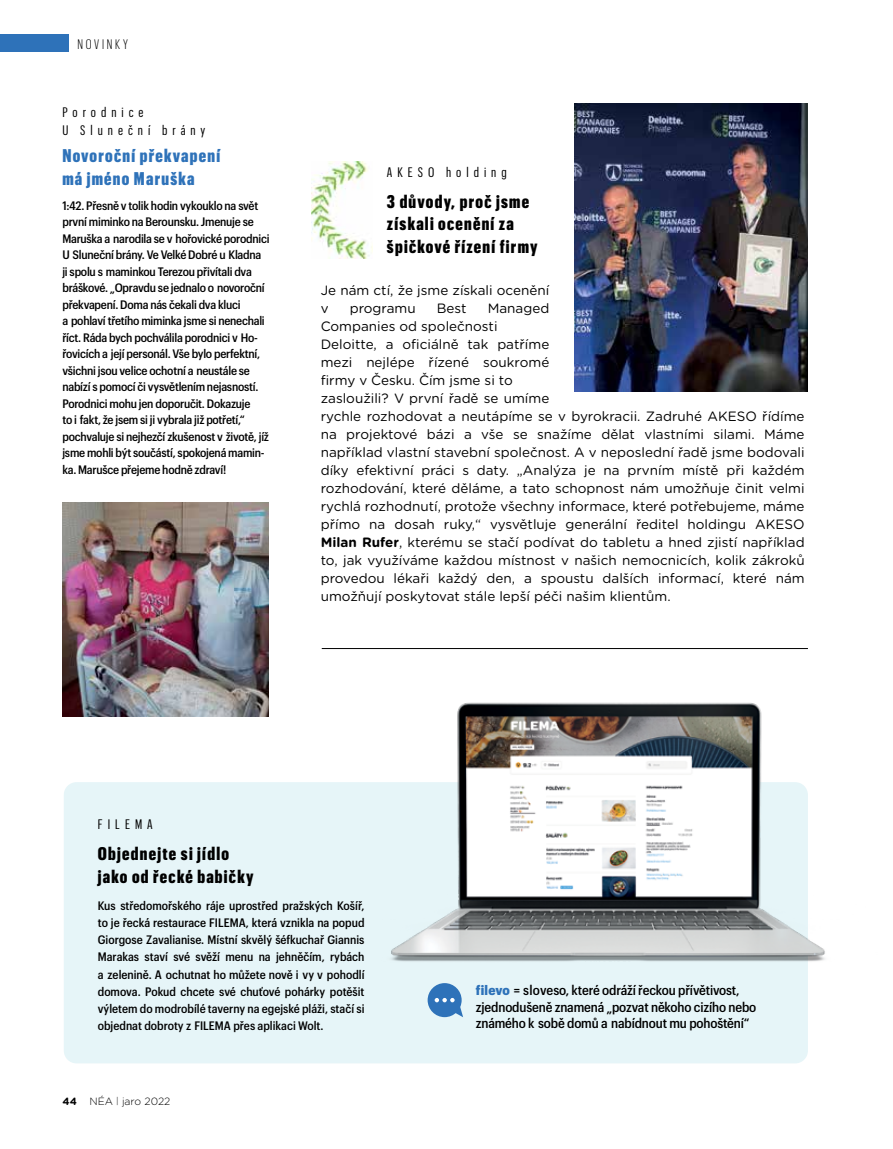
<style>
.page{position:relative;width:893px;height:1149px;background:#fff}
.page>*{position:absolute;margin:0;border:0;box-sizing:border-box;transform-origin:0 0}
.t1{font:900 18px/22.5px "Graphik X Cond";letter-spacing:.07em;color:#000}
.t2{font:900 18px/22.5px "Graphik X Cond";letter-spacing:.07em;color:#2e72b9}
.t3{font:13.5px/18px "Gotham Rounded";color:#000}
.t4{font:500 13.5px/16.5px "Graphik Compact";letter-spacing:-.01em;color:#000}
.t5{font:13.5px/17.7px "Graphik X Cond";letter-spacing:.37em;color:#000}
.t6{font:300 13.5px "Graphik X Cond";letter-spacing:.205em;color:#000}
.t7{font:500 12px/16.5px "Graphik Compact";letter-spacing:-.02em;color:#000}
.t8{font:300 10.5px "Gotham Rounded";color:#000}
.s1{font-weight:700}
.s2{font-size:9px}
.s3{font-weight:900;color:#2e72b9}
</style>
<div class="page">
<div style="left:64px;top:781px;width:744px;height:282px;background:#e6f5f8;border-radius:13px"></div>
<div style="left:0;top:35px;width:68px;height:17px;background:#2e72b9"></div>
<div style="left:428px;top:982px;width:34px;height:34px;background:#2e72b9;border-radius:50%"></div>
<svg style="left:435px;top:1002px;width:28px;height:14px"></svg>
<img style="left:62px;top:502px;width:207px;height:214px">
<img style="left:346px;top:649px;width:479px;height:353px">
<img style="left:312px;top:162px;width:60px;height:97px">
<img style="left:575px;top:103px;width:233px;height:288px">
<hr style="left:322px;top:648px;width:486px;height:1px;background:#000">
<p class="t6" style="left:78px;top:36px;width:52px">NOVINKY</p>
<p class="t5" style="left:62px;top:104px;width:144px">Porodnice<br>U Sluneční brány</p>
<h1 class="t2" style="left:62px;top:144px;width:159px">Novoroční překvapení má jméno Maruška</h1>
<p class="t7" style="left:62px;top:197px;width:209px">1:42. Přesně v tolik hodin vykouklo na svět první miminko na Berounsku. Jmenuje se Maruška a narodila se v hořovické porodnici U Sluneční brány. Ve Velké Dobré u Kladna ji spolu s maminkou Terezou přivítali dva bráškové.</p>
<p class="t7" style="left:110px;top:287px;width:7px">”</p>
<p class="t5" style="left:387px;top:163px;width:121px">AKESO holding</p>
<h1 class="t1" style="left:387px;top:189px;width:152px">3 důvody, proč jsme získali ocenění za špičkové řízení firmy</h1>
<p class="t7" style="left:62px;top:279px;width:208px;text-indent:52px">Opravdu se jednalo o novoroční překvapení. Doma nás čekali dva kluci<br>a pohlaví třetího miminka jsme si nenechali říct. Ráda bych pochválila porodnici v Ho&shy;řovicích a její personál. Vše bylo perfektní, všichni jsou velice ochotní a neustále se nabízí s pomocí či vysvětlením nejasností.<br>Porodnici mohu jen doporučit. Dokazuje<br>to i fakt, že jsem si ji vybrala již potřetí,“ pochvaluje si nejhezčí zkušenost v životě, jíž jsme mohli být součástí, spokojená mamin&shy;ka. Marušce přejeme hodně zdraví!</p>
<p class="t3" style="left:321px;top:280px;width:230px">Je nám ctí, že jsme získali ocenění v</p>
<p class="t3" style="left:321px;top:298px;width:485px;text-indent:167px">Managed<br>Companies od společnosti<br>Deloitte, a oficiálně tak patříme<br>mezi nejlépe řízené soukromé<br>firmy v Česku. Čím jsme si to<br>zasloužili? V první řadě se umíme<br>rychle rozhodovat a neutápíme se v byrokracii. Zadruhé AKESO řídíme na projektové bázi a vše se snažíme dělat vlastními silami. Máme například vlastní stavební společnost. A v neposlední řadě jsme bodovali díky efektivní práci s daty. „Analýza je na prvním místě při každém rozhodování, které děláme, a tato schopnost nám umožňuje činit velmi rychlá rozhodnutí, protože všechny informace, které potřebujeme, máme přímo na dosah ruky,“ vysvětluje generální ředitel holdingu AKESO <span class="s1">Milan Rufer</span>, kterému se stačí podívat do tabletu a hned zjistí například to, jak využíváme každou místnost v našich nemocnicích, kolik zákroků provedou lékaři každý den, a spoustu dalších informací, které nám umožňují poskytovat stále lepší péči našim klientům.</p>
<p class="t3" style="left:350px;top:298px;width:67px">programu</p>
<p class="t3" style="left:437px;top:298px;width:31px">Best</p>
<p class="t5" style="left:98px;top:815px;width:56px">FILEMA</p>
<h1 class="t1" style="left:98px;top:841px;width:157px">Objednejte si jídlo jako od řecké babičky</h1>
<p class="t7" style="left:98px;top:896px;width:268px;line-height:17.2px;text-align:justify">Kus středomořského ráje uprostřed pražských Košíř, to je řecká restaurace FILEMA, která vznikla na popud Giorgose Zavalianise. Místní skvělý šéfkuchař Giannis Marakas staví své svěží menu na jehněčím, rybách a zelenině. A ochutnat ho můžete nově i vy v pohodlí domova. Pokud chcete své chuťové pohárky potěšit výletem do modrobílé taverny na egejské pláži, stačí si objednat dobroty z FILEMA přes aplikaci Wolt.</p>
<p class="t8" style="left:62px;top:1093px;width:109px"><span class="s1">44</span> NÉA <span class="s2">|</span> jaro 2022</p>
<p class="t4" style="left:476px;top:981px;width:265px"><span class="s3">filevo</span> = sloveso, které odráží řeckou přívětivost, zjednodušeně znamená</p>
<p class="t4" style="left:607px;top:1007px;width:7px">”</p>
<p class="t4" style="left:476px;top:998px;width:282px;text-indent:136px">pozvat někoho cizího nebo známého k sobě domů a nabídnout mu pohoštění“</p>
</div>
